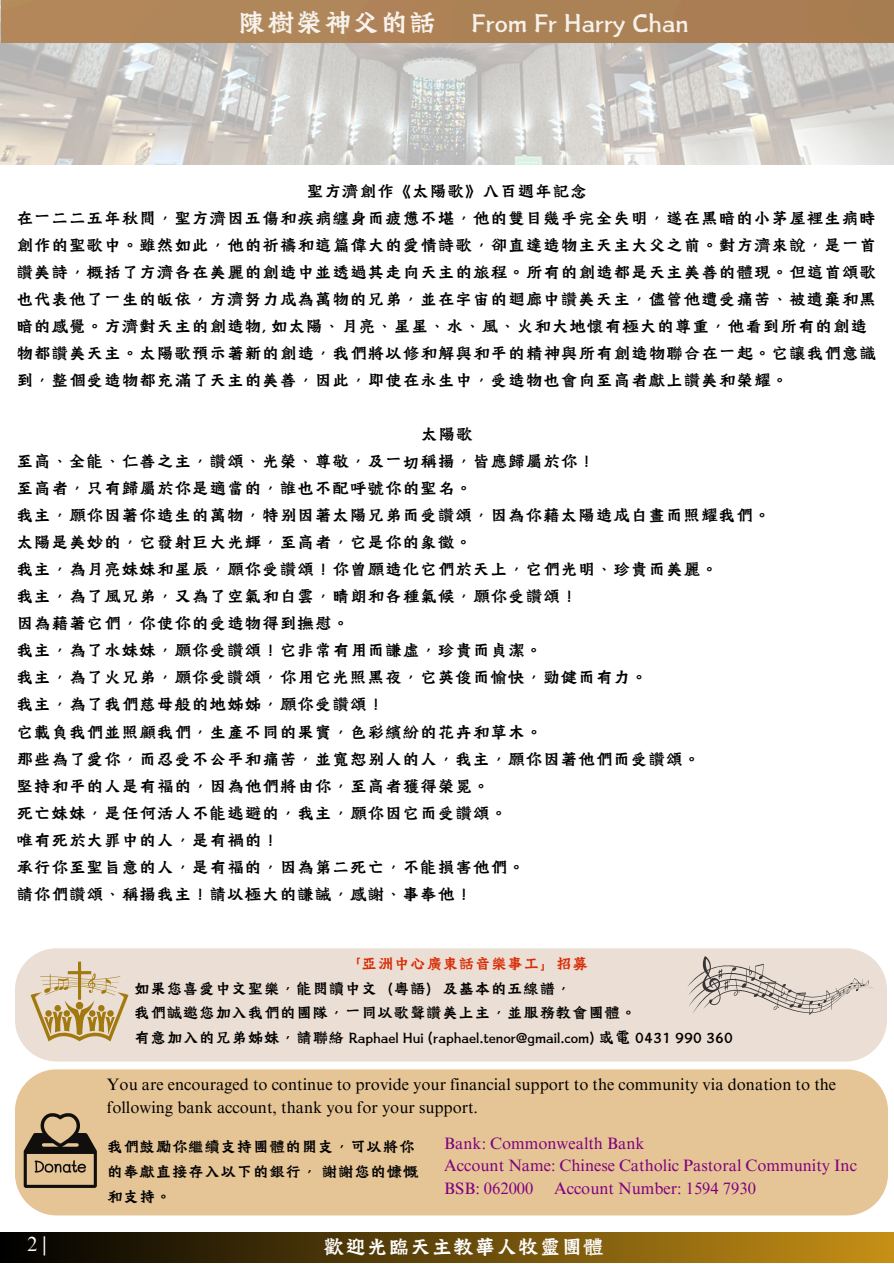
<style>
.page{position:relative;width:894px;height:1264px;background:#fff}
.page>*{position:absolute;margin:0;border:0;box-sizing:border-box;transform-origin:0 0}
.t1{font:31.5px "Canva Tide Kaplan HK";color:#f7f2ec}
.t2{font:24px "Canva Tide Kaplan HK";color:#fff}
.t3{font:20.4px "Times NRMT Pro";color:#fff}
.t4{font:19.5px/27px "Canva Tide Kaplan HK";color:#000}
.t5{font:18px/24.8px "Canva Tide Kaplan HK";color:#000}
.t6{font:18px "Canva Tide Kaplan HK";color:#d92b04}
.t7{font:16.5px/22.5px "Times NRMT Pro";color:#000}
.t8{font:16.5px "Times NRMT Pro";color:#800080}
</style>
<div class="page">
<div style="left:0;top:1232px;width:893px;height:30px;background:linear-gradient(to right,#000,#c69016)"></div>
<img style="left:0;top:0;width:892px;height:164px">
<div style="left:1px;top:0;width:892px;height:43px;background:#af8255"></div>
<div style="left:15px;top:1069px;width:872px;height:146px;background:#e5c495"></div>
<svg style="left:24px;top:1112px;width:73px;height:75px;background:#9b8566"></svg>
<div style="left:15px;top:948px;width:871px;height:113px;background:#ebded4"></div>
<svg style="left:687px;top:956px;width:190px;height:63px;background:#d9cdc4"></svg>
<svg style="left:31px;top:961px;width:97px;height:80px;background:#d7c29e"></svg>
<h1 class="t1" style="left:238px;top:5px;width:451px">陳樹榮神父的話 From Fr Harry Chan</h1>
<p class="t4" style="left:16px;top:177px;width:861px;text-indent:290px">聖方濟創作《太陽歌》八百週年記念<br>在一二二五年秋間，聖方濟因五傷和疾病纏身而疲憊不堪，他的雙目幾乎完全失明，遂在黑暗的小茅屋裡生病時創作的聖歌中。雖然如此，他的祈禱和這篇偉大的愛情詩歌，卻直達造物主天主大父之前。對方濟來說，是一首讚美詩，概括了方濟各在美麗的創造中並透過其走向天主的旅程。所有的創造都是天主美善的體現。但這首頌歌也代表他了一生的皈依，方濟努力成為萬物的兄弟，並在宇宙的迴廊中讚美天主，儘管他遭受痛苦、被遺棄和黑暗的感覺。方濟對天主的創造物, 如太陽、月亮、星星、水、風、火和大地懷有極大的尊重，他看到所有的創造物都讚美天主。太陽歌預示著新的創造，我們將以修和解與和平的精神與所有創造物聯合在一起。它讓我們意識到，整個受造物都充滿了天主的美善，因此，即使在永生中，受造物也會向至高者獻上讚美和榮耀。</p>
<p class="t4" style="left:16px;top:420px;width:756px;text-indent:404px">太陽歌<br>至高、全能、仁善之主，讚頌、光榮、尊敬，及一切稱揚，皆應歸屬於你！<br>至高者，只有歸屬於你是適當的，誰也不配呼號你的聖名。<br>我主，願你因著你造生的萬物，特别因著太陽兄弟而受讚頌，因為你藉太陽造成白晝而照耀我們。太陽是美妙的，它發射巨大光輝，至高者，它是你的象徵。<br>我主，為月亮妹妹和星辰，願你受讚頌！你曾願造化它們於天上，它們光明、珍貴而美麗。<br>我主，為了風兄弟，又為了空氣和白雲，晴朗和各種氣候，願你受讚頌！<br>因為藉著它們，你使你的受造物得到撫慰。<br>我主，為了水妹妹，願你受讚頌！它非常有用而謙虛，珍貴而貞潔。<br>我主，為了火兄弟，願你受讚頌，你用它光照黑夜，它英俊而愉快，勁健而有力。<br>我主，為了我們慈母般的地姊姊，願你受讚頌！<br>它載負我們並照顧我們，生產不同的果實，色彩繽紛的花卉和草木。<br>那些為了愛你，而忍受不公平和痛苦，並寬恕别人的人，我主，願你因著他們而受讚頌。<br>堅持和平的人是有福的，因為他們將由你，至高者獲得榮冕。<br>死亡妹妹，是任何活人不能逃避的，我主，願你因它而受讚頌。<br>唯有死於大罪中的人，是有禍的！<br>承行你至聖旨意的人，是有福的，因為第二死亡，不能損害他們。<br>請你們讚頌、稱揚我主！請以極大的謙誡，感謝、事奉他！</p>
<p class="t6" style="left:345px;top:952px;width:245px">「亞洲中心廣東話音樂事工」招募</p>
<p class="t5" style="left:134px;top:975px;width:439px">如果您喜愛中文聖樂，能閱讀中文（粵語）及基本的五線譜，</p>
<p class="t5" style="left:134px;top:999px;width:504px">我們誠邀您加入我們的團隊，一同以歌聲讚美上主，並服務教會團體。</p>
<p class="t5" style="left:134px;top:1024px;width:600px">有意加入的兄弟姊妹，請聯絡 Raphael Hui (raphael.tenor@gmail.com) 或電 0431 990 360</p>
<p class="t7" style="left:107px;top:1075px;width:730px">You are encouraged to continue to provide your financial support to the community via donation to the following bank account, thank you for your support.</p>
<h3 class="t5" style="left:107px;top:1133px;width:313px">我們鼓勵你繼續支持團體的開支，可以將你的奉獻直接存入以下的銀行，謝謝您的慷慨和支持。</h3>
<h3 class="t8" style="left:444px;top:1137px;width:202px">Bank: Commonwealth Bank</h3>
<p class="t8" style="left:444px;top:1159px;width:414px">Account Name: Chinese Catholic Pastoral Community Inc</p>
<p class="t8" style="left:444px;top:1182px;width:91px">BSB: 062000</p>
<p class="t8" style="left:554px;top:1182px;width:203px">Account Number: 1594 7930</p>
<p class="t3" style="left:27px;top:1236px;width:21px">2|</p>
<p class="t2" style="left:323px;top:1232px;width:282px">歡迎光臨天主教華人牧靈團體</p>
</div>
